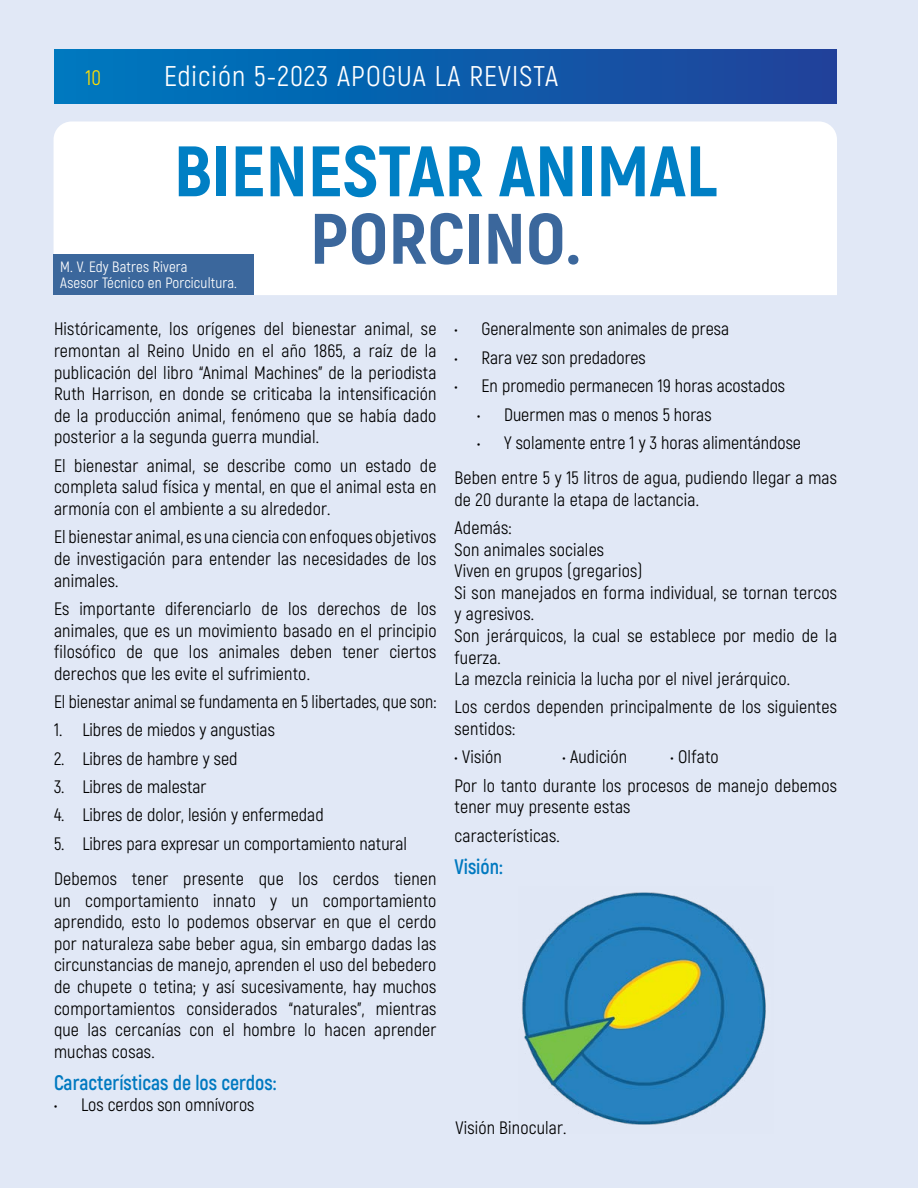
<style>
.page{position:relative;width:918px;height:1188px;background:#e1e8f6}
.page>*{position:absolute;margin:0;border:0;box-sizing:border-box;transform-origin:0 0}
.t1{font:800 71.25px "Akrobat";color:#007fc4;scale:1.05 1}
.t2{font:800 71.25px "Akrobat";color:#3b679c;scale:1.05 1}
.t3{font:28.5px "Akrobat";letter-spacing:.04em;color:#fff}
.t4{font:700 21px "Akrobat";color:#0079c0;scale:.95 1}
.t5{font:21px "Akrobat";color:#fd0}
.t6{font:18px/21.6px "Akrobat";letter-spacing:.01em;color:#000}
.t7{font:15px/15.8px "Akrobat";letter-spacing:.01em;color:#fff}
</style>
<div class="page">
<div style="left:54px;top:50px;width:783px;height:54px;background:linear-gradient(to right,#007abf,#204199)"></div>
<div style="left:54px;top:122px;width:783px;height:173px;background:#fff"></div>
<div style="left:54px;top:254px;width:200px;height:41px;background:#3b679c"></div>
<img style="left:522px;top:892px;width:244px;height:233px">
<p class="t5" style="left:86px;top:65px;width:17px">10</p>
<h2 class="t3" style="left:164px;top:59px;width:396px">Edición 5-2023 APOGUA LA REVISTA</h2>
<h1 class="t1" style="left:174px;top:126px;width:519px">BIENESTAR ANIMAL</h1>
<h1 class="t2" style="left:310px;top:193px;width:259px">PORCINO.</h1>
<p class="t7" style="left:60px;top:259px;width:178px">M. V. Edy Batres Rivera<br>Asesor Técnico en Porcicultura.</p>
<p class="t6" style="left:54px;top:318px;width:384px;text-align:justify">Históricamente, los orígenes del bienestar animal, se remontan al Reino Unido en el año 1865, a raíz de la publicación del libro “Animal Machines” de la periodista Ruth Harrison, en donde se criticaba la intensificación de la producción animal, fenómeno que se había dado posterior a la segunda guerra mundial.</p>
<p class="t6" style="left:54px;top:455px;width:384px;text-align:justify">El bienestar animal, se describe como un estado de completa salud física y mental, en que el animal esta en armonía con el ambiente a su alrededor.</p>
<p class="t6" style="left:54px;top:526px;width:384px;text-align:justify">El bienestar animal, es una ciencia con enfoques objetivos de investigación para entender las necesidades de los animales.</p>
<p class="t6" style="left:54px;top:598px;width:384px;text-align:justify">Es importante diferenciarlo de los derechos de los animales, que es un movimiento basado en el principio filosófico de que los animales deben tener ciertos derechos que les evite el sufrimiento.</p>
<p class="t6" style="left:54px;top:691px;width:384px">El bienestar animal se fundamenta en 5 libertades, que son:</p>
<p class="t6" style="left:54px;top:719px;width:222px">1. Libres de miedos y angustias</p>
<p class="t6" style="left:54px;top:748px;width:185px">2. Libres de hambre y sed</p>
<p class="t6" style="left:54px;top:776px;width:154px">3. Libres de malestar</p>
<p class="t6" style="left:54px;top:804px;width:271px">4. Libres de dolor, lesión y enfermedad</p>
<p class="t6" style="left:54px;top:826px;width:384px;line-height:35.1px">5. Libres para expresar un comportamiento natural<br>Debemos tener presente que los cerdos tienen</p>
<p class="t6" style="left:54px;top:889px;width:384px;text-align:justify">un comportamiento innato y un comportamiento aprendido, esto lo podemos observar en que el cerdo por naturaleza sabe beber agua, sin embargo dadas las circunstancias de manejo, aprenden el uso del bebedero de chupete o tetina; y así sucesivamente, hay muchos comportamientos considerados “naturales”, mientras que las cercanías con el hombre lo hacen aprender muchas cosas.</p>
<p class="t4" style="left:54px;top:1069px;width:236px">Características de los cerdos:</p>
<p class="t6" style="left:54px;top:1094px;width:202px">• Los cerdos son omnívoros</p>
<p class="t6" style="left:454px;top:318px;width:276px">• Generalmente son animales de presa</p>
<p class="t6" style="left:454px;top:347px;width:193px">• Rara vez son predadores</p>
<p class="t6" style="left:454px;top:375px;width:332px">• En promedio permanecen 19 horas acostados</p>
<p class="t6" style="left:477px;top:403px;width:236px">• Duermen mas o menos 5 horas</p>
<p class="t6" style="left:454px;top:425px;width:384px;line-height:35.1px;text-indent:22px">• Y solamente entre 1 y 3 horas alimentándose<br>Beben entre 5 y 15 litros de agua, pudiendo llegar a mas</p>
<p class="t6" style="left:454px;top:485px;width:246px;line-height:28.3px">de 20 durante la etapa de lactancia.<br>Además:</p>
<p class="t6" style="left:454px;top:538px;width:384px">Son animales sociales<br>Viven en grupos (gregarios)<br>Si son manejados en forma individual, se tornan tercos y agresivos.<br>Son jerárquicos, la cual se establece por medio de la fuerza.<br>La mezcla reinicia la lucha por el nivel jerárquico.</p>
<p class="t6" style="left:454px;top:696px;width:384px">Los cerdos dependen principalmente de los siguientes sentidos:</p>
<p class="t6" style="left:454px;top:746px;width:49px">• Visión</p>
<p class="t6" style="left:562px;top:746px;width:66px">• Audición</p>
<p class="t6" style="left:454px;top:743px;width:384px;line-height:28.3px;text-indent:216px">• Olfato<br>Por lo tanto durante los procesos de manejo debemos</p>
<p class="t6" style="left:454px;top:793px;width:177px;line-height:28.3px">tener muy presente estas características.</p>
<p class="t4" style="left:454px;top:853px;width:52px">Visión:</p>
<p class="t6" style="left:456px;top:1117px;width:112px">Visión Binocular.</p>
</div>
